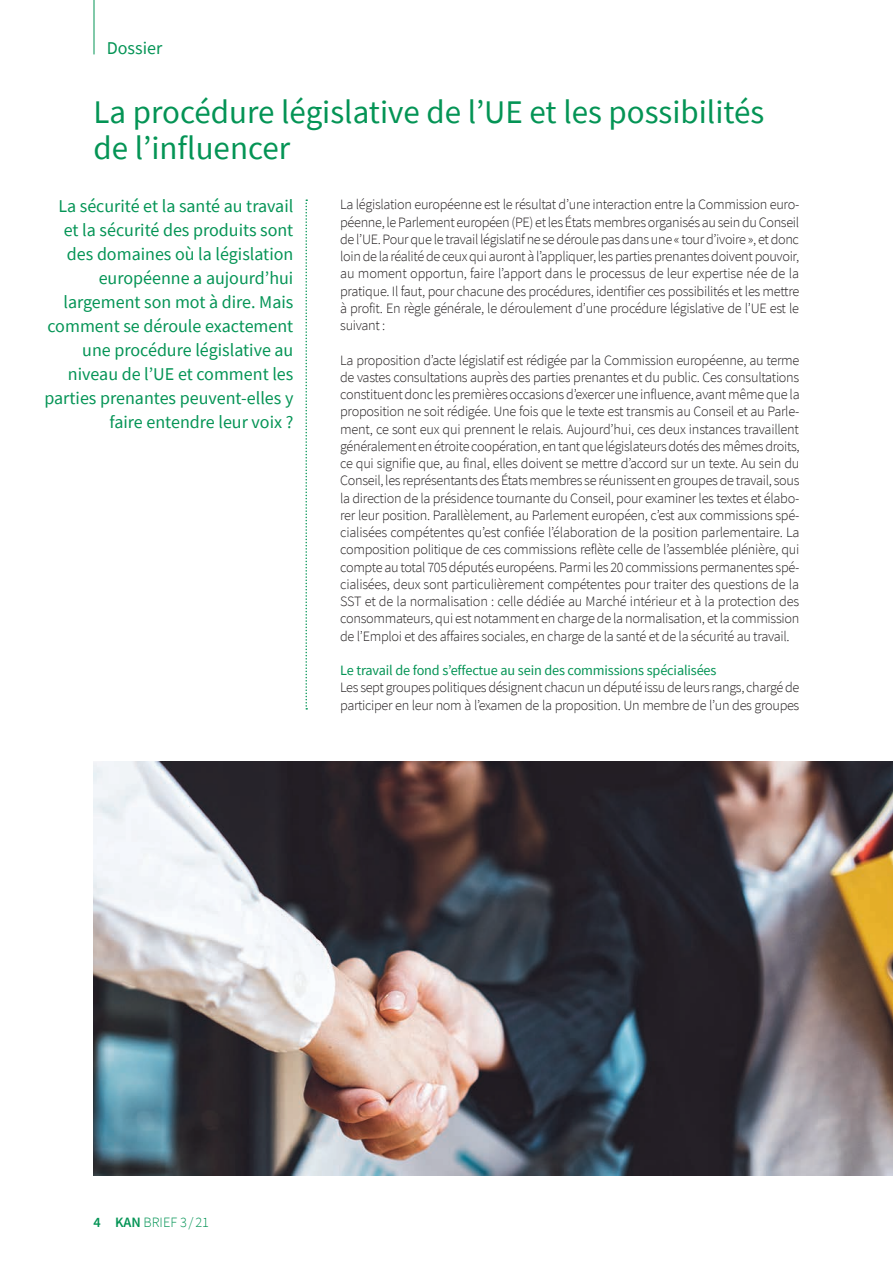
<style>
.page{position:relative;width:893px;height:1263px;background:#fff}
.page>*{position:absolute;margin:0;border:0;box-sizing:border-box;transform-origin:0 0}
.U{font:33px/36px "Source Sans Pro";color:#049455}
.VS{font:18px/24px "Source Sans Pro";color:#049455;text-align:right}
.g_F{font:300 14.25px/17.2px "Source Sans Pro";letter-spacing:-.025em;color:#231f20;text-align:justify}
.ZU_2{font:14.25px "Source Sans Pro";letter-spacing:-.01em;color:#049455}
.t1{font:300 14.25px "Source Sans Pro";color:#049455}
.s1{font-weight:600}
</style>
<div class="page">
<hr style="left:94px;top:0;width:1px;height:54px;background:#049455">
<svg style="left:305px;top:199px;width:2px;height:510px"></svg>
<img style="left:94px;top:761px;width:799px;height:414px">
<p class="VS" style="left:107px;top:36px;width:57px">Dossier</p>
<p class="U" style="left:94px;top:93px;width:672px">La procédure législative de l’UE et les possibilités de l’influencer</p>
<p class="VS" style="left:44px;top:194px;width:250px">La sécurité et la santé au travail et la sécurité des produits sont des domaines où la législation européenne a aujourd’hui largement son mot à dire. Mais comment se déroule exactement une procédure législative au niveau de l’UE et comment les parties prenantes peuvent-elles y faire entendre leur voix ?</p>
<p class="g_F" style="left:340px;top:196px;width:461px">La législation européenne est le résultat d’une interaction entre la Commission euro&shy;péenne, le Parlement européen (PE) et les États membres organisés au sein du Conseil de l’UE. Pour que le travail législatif ne se déroule pas dans une « tour d’ivoire », et donc loin de la réalité de ceux qui auront à l’appliquer, les parties prenantes doivent pouvoir, au moment opportun, faire l’apport dans le processus de leur expertise née de la pratique. Il faut, pour chacune des procédures, identifier ces possibilités et les mettre à profit. En règle générale, le déroulement d’une procédure législative de l’UE est le suivant :</p>
<p class="g_F" style="left:340px;top:351px;width:461px">La proposition d’acte législatif est rédigée par la Commission européenne, au terme de vastes consultations auprès des parties prenantes et du public. Ces consultations constituent donc les premières occasions d’exercer une influence, avant même que la proposition ne soit rédigée. Une fois que le texte est transmis au Conseil et au Parle&shy;ment, ce sont eux qui prennent le relais. Aujourd’hui, ces deux instances travaillent généralement en étroite coopération, en tant que législateurs dotés des mêmes droits, ce qui signifie que, au final, elles doivent se mettre d’accord sur un texte. Au sein du Conseil, les représentants des États membres se réunissent en groupes de travail, sous la direction de la présidence tournante du Conseil, pour examiner les textes et élabo&shy;rer leur position. Parallèlement, au Parlement européen, c’est aux commissions spé&shy;cialisées compétentes qu’est confiée l’élaboration de la position parlementaire. La composition politique de ces commissions reflète celle de l’assemblée plénière, qui compte au total 705 députés européens. Parmi les 20 commissions permanentes spé&shy;cialisées, deux sont particulièrement compétentes pour traiter des questions de la SST et de la normalisation : celle dédiée au Marché intérieur et à la protection des consommateurs, qui est notamment en charge de la normalisation, et la commission de l’Emploi et des affaires sociales, en charge de la santé et de la sécurité au travail.</p>
<p class="ZU_2" style="left:340px;top:661px;width:378px">Le travail de fond s’effectue au sein des commissions spécialisées</p>
<p class="g_F" style="left:340px;top:679px;width:461px">Les sept groupes politiques désignent chacun un député issu de leurs rangs, chargé de participer en leur nom à l’examen de la proposition. Un membre de l’un des groupes</p>
<p class="t1" style="left:94px;top:1214px;width:117px"><span class="s1">4 KAN</span> BRIEF 3 / 21</p>
</div>
